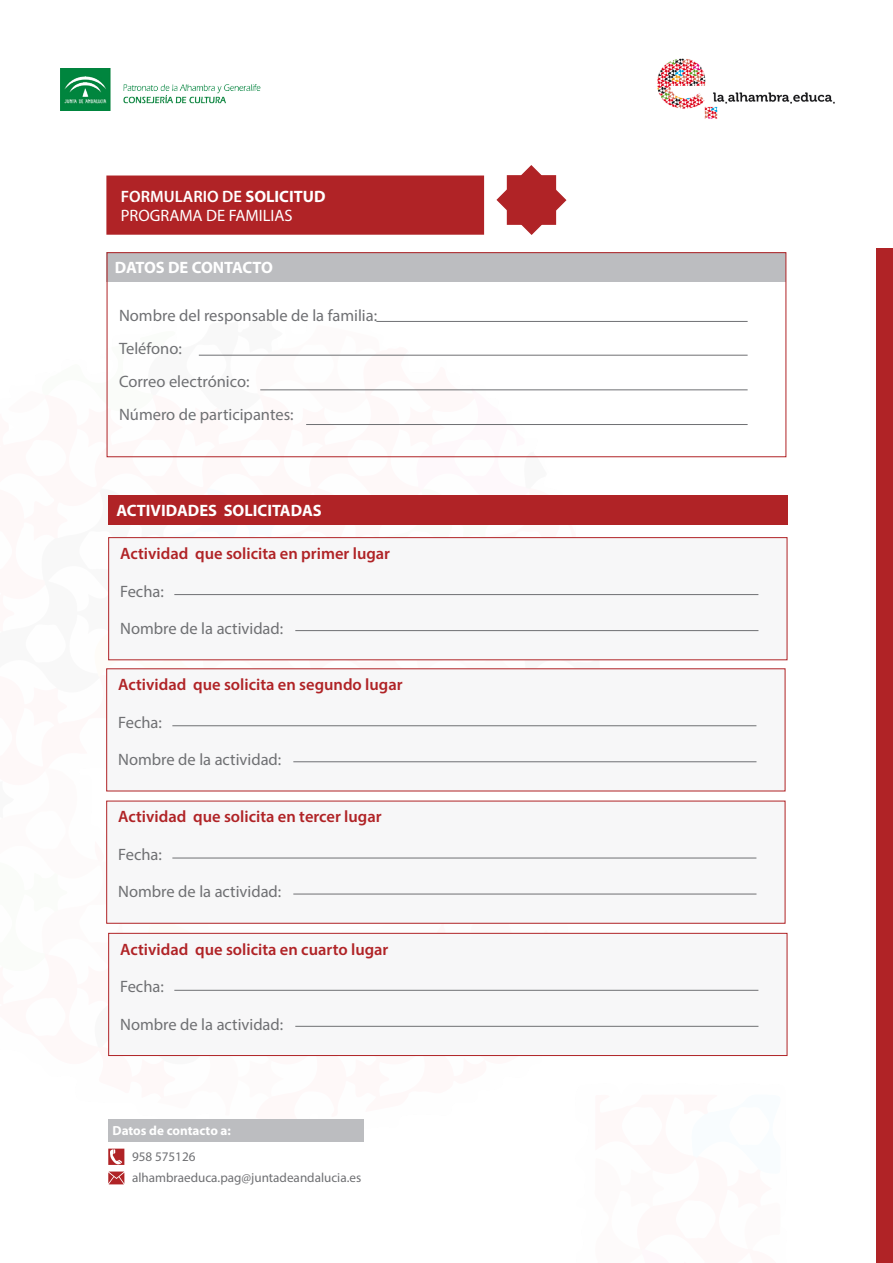
<style>
.page{position:relative;width:893px;height:1263px;background:#fff}
.page>*{position:absolute;margin:0;border:0;box-sizing:border-box;transform-origin:0 0}
.t1{font:16.5px "Myriad Pro";color:#6f7073}
.t2{font:600 16.5px "Myriad Pro";color:#b02326}
.t3{font:700 16.5px "Myriad Pro";color:#fff}
.t4{font:600 16.5px "Myriad Pro";color:#fff}
.t5{font:16.5px "Myriad Pro";color:#fff}
.t6{font:700 16.5px "Myriad Pro";letter-spacing:-.02em;color:#fff}
.t7{font:13.2px "Myriad Pro";color:#6f7073}
.t8{font:700 13.2px "Myriad Pro";color:#fff}
.s1{font-weight:700}
</style>
<div class="page">
<div style="left:106px;top:252px;width:680px;height:30px;background:#bcbdc0"></div>
<hr style="left:376px;top:321px;width:372px;height:1px;background:#6f7073">
<hr style="left:199px;top:355px;width:549px;height:1px;background:#6f7073">
<hr style="left:260px;top:389px;width:488px;height:1px;background:#6f7073">
<hr style="left:306px;top:424px;width:442px;height:1px;background:#6f7073">
<img style="left:61px;top:69px;width:199px;height:41px">
<img style="left:657px;top:58px;width:178px;height:61px">
<div style="left:876px;top:249px;width:17px;height:1014px;background:#b02326"></div>
<div style="left:107px;top:176px;width:376px;height:58px;background:#b02326"></div>
<div style="left:106px;top:175px;width:378px;height:60px;border:2px solid #b02326"></div>
<div style="left:107px;top:252px;width:679px;height:205px;border:1px solid #b02326"></div>
<div style="left:108px;top:495px;width:679px;height:30px;background:#b02326"></div>
<div style="left:108px;top:537px;width:679px;height:123px;background:#f7f7f8;border:1px solid #b02326"></div>
<hr style="left:174px;top:594px;width:584px;height:1px;background:#6f7073">
<hr style="left:295px;top:630px;width:463px;height:1px;background:#6f7073">
<svg style="left:108px;top:1171px;width:16px;height:13px"></svg>
<svg style="left:108px;top:1148px;width:16px;height:17px"></svg>
<div style="left:108px;top:1119px;width:256px;height:22px;background:#bcbdc0"></div>
<svg style="left:496px;top:165px;width:71px;height:70px"></svg>
<div style="left:106px;top:668px;width:679px;height:123px;background:#f7f7f8"></div>
<hr style="left:172px;top:725px;width:584px;height:1px;background:#6f7073">
<hr style="left:293px;top:761px;width:463px;height:1px;background:#6f7073">
<div style="left:106px;top:801px;width:679px;height:123px;background:#f7f7f8;border:1px solid #b02326"></div>
<hr style="left:172px;top:858px;width:584px;height:1px;background:#6f7073">
<hr style="left:293px;top:894px;width:463px;height:1px;background:#6f7073">
<div style="left:108px;top:933px;width:679px;height:123px;background:#f7f7f8;border:1px solid #b02326"></div>
<hr style="left:174px;top:990px;width:584px;height:1px;background:#6f7073">
<hr style="left:295px;top:1026px;width:463px;height:1px;background:#6f7073">
<p class="t4" style="left:121px;top:185px;width:206px">FORMULARIO DE <span class="s1">SOLICITUD</span></p>
<p class="t5" style="left:121px;top:205px;width:173px">PROGRAMA DE FAMILIAS</p>
<p class="t6" style="left:115px;top:257px;width:160px">DATOS DE CONTACTO</p>
<p class="t1" style="left:119px;top:305px;width:260px">Nombre del responsable de la familia:</p>
<p class="t1" style="left:119px;top:338px;width:64px">Teléfono:</p>
<p class="t1" style="left:119px;top:371px;width:132px">Correo electrónico:</p>
<p class="t1" style="left:119px;top:404px;width:176px">Número de participantes:</p>
<p class="t3" style="left:116px;top:500px;width:207px">ACTIVIDADES SOLICITADAS</p>
<p class="t2" style="left:120px;top:543px;width:271px">Actividad que solicita en primer lugar</p>
<p class="t1" style="left:120px;top:581px;width:45px">Fecha:</p>
<p class="t1" style="left:120px;top:618px;width:165px">Nombre de la actividad:</p>
<p class="t2" style="left:118px;top:674px;width:286px">Actividad que solicita en segundo lugar</p>
<p class="t1" style="left:118px;top:712px;width:45px">Fecha:</p>
<p class="t1" style="left:118px;top:749px;width:165px">Nombre de la actividad:</p>
<p class="t2" style="left:118px;top:806px;width:265px">Actividad que solicita en tercer lugar</p>
<p class="t1" style="left:118px;top:844px;width:45px">Fecha:</p>
<p class="t1" style="left:118px;top:882px;width:165px">Nombre de la actividad:</p>
<p class="t2" style="left:120px;top:939px;width:270px">Actividad que solicita en cuarto lugar</p>
<p class="t1" style="left:120px;top:976px;width:45px">Fecha:</p>
<p class="t1" style="left:120px;top:1014px;width:165px">Nombre de la actividad:</p>
<p class="t8" style="left:113px;top:1122px;width:120px">Datos de contacto a:</p>
<p class="t7" style="left:132px;top:1148px;width:65px">958 575126</p>
<p class="t7" style="left:132px;top:1169px;width:231px">alhambraeduca.pag@juntadeandalucia.es</p>
</div>
